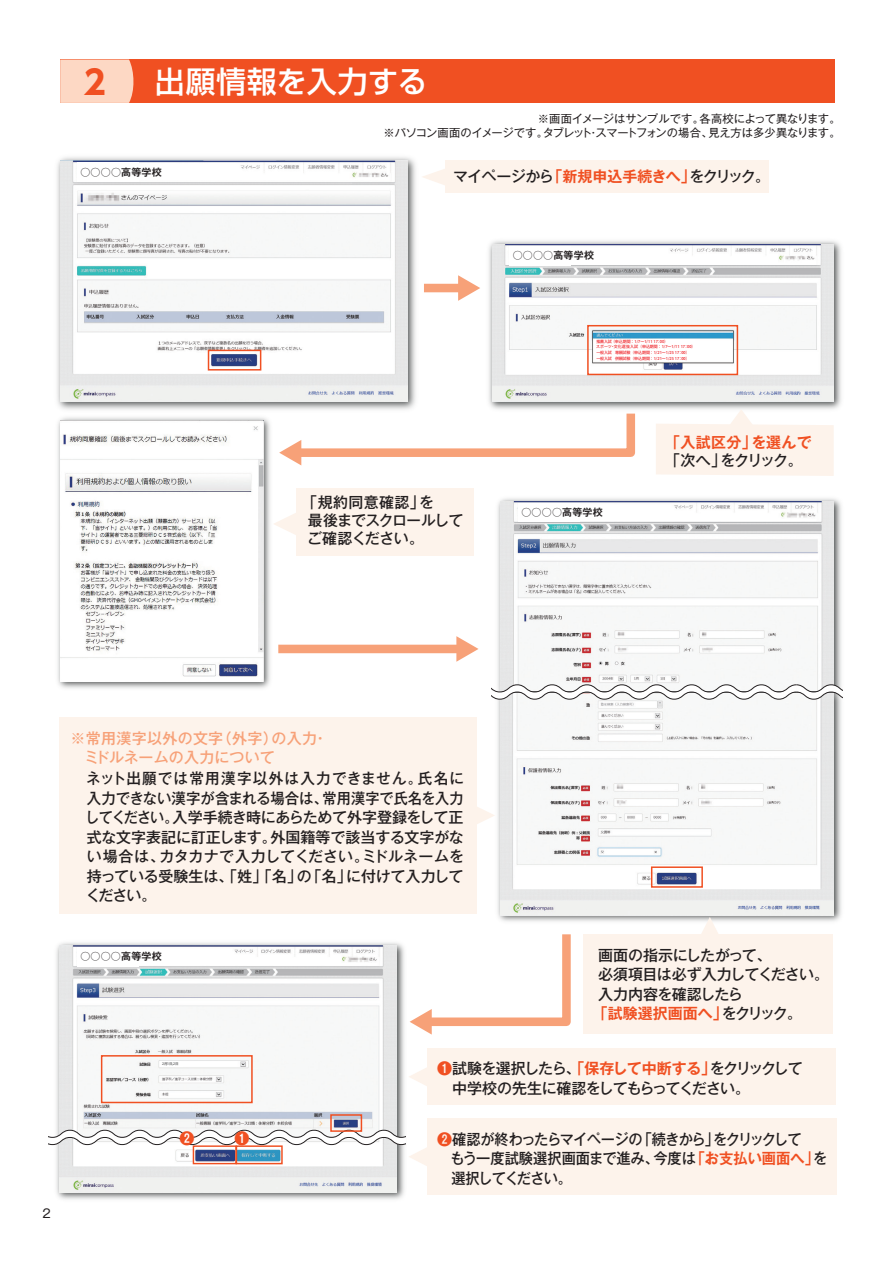
<style>
.page{position:relative;width:893px;height:1263px;background:#fff}
.page>*{position:absolute;margin:0;border:0;box-sizing:border-box;transform-origin:0 0}
.t1{font:700 33px "UD Shin Go NT Pro";color:#f05022}
.t2{font:500 30px "Shin Go Pro";letter-spacing:.02em;color:#fff}
.t3{font:500 15px/19.5px "Gothic MB101 Pro";letter-spacing:-.04em;color:#231f20}
.t4{font:500 15px/19.5px "Gothic MB101 Pro";letter-spacing:-.04em;color:#231f20;scale:.95 1}
.t5{font:500 15px/19.5px "Gothic MB101 Pro";letter-spacing:.02em;color:#f7a178}
.t6{font:500 15px "Gothic MB101 Pro";letter-spacing:-.09em;color:#231f20}
.t7{font:700 15px/18px "Gothic MB101 Pro De";letter-spacing:.025em;color:#f05022}
.t8{font:700 15px "Gothic MB101 Pro De";color:#f05022}
.t9{font:500 15px "Gothic MB101 Pro";letter-spacing:-.015em;color:#231f20}
.t10{font:12px "Gothic MB101 Pro";color:#231f20}
.t11{font:11.25px/14.4px "Gothic MB101 Pro";letter-spacing:-.025em;color:#231f20;text-align:right}
.t12{font:700 9.9px "Gothic MB101 Pro De";letter-spacing:.025em;color:#231f20}
.t13{font:500 3.9px/5.7px "Koz Go Pr 6 N";color:#ee1d23}
.t14{font:500 3.45px "Koz Go Pr 6 N";letter-spacing:-.04em;color:#4b4c4d}
.s1{font-family:"Gothic MB101 Pro De";font-weight:700;color:#f05022}
.s2{font-family:"Gothic MB101 Pro";font-weight:500;color:#231f20}
</style>
<div class="page">
<img style="left:57px;top:417px;width:213px;height:272px">
<img style="left:60px;top:421px;width:203px;height:260px">
<img style="left:57px;top:157px;width:359px;height:253px">
<img style="left:60px;top:160px;width:348px;height:242px">
<div style="left:208px;top:350px;width:53px;height:21px;border:2px solid #f05022"></div>
<div style="left:77px;top:162px;width:62px;height:20px;background:#fff"></div>
<img style="left:489px;top:241px;width:352px;height:169px">
<img style="left:492px;top:244px;width:342px;height:158px">
<div style="left:587px;top:325px;width:151px;height:50px;border:2px solid #f05022"></div>
<div style="left:510px;top:246px;width:61px;height:19px;background:#fff"></div>
<img style="left:497px;top:498px;width:345px;height:424px">
<img style="left:501px;top:502px;width:333px;height:182px">
<img style="left:501px;top:700px;width:333px;height:215px">
<div style="left:651px;top:866px;width:52px;height:22px;border:2px solid #f05022"></div>
<div style="left:518px;top:504px;width:62px;height:18px;background:#fff"></div>
<svg style="left:491px;top:684px;width:352px;height:16px"></svg>
<img style="left:56px;top:942px;width:349px;height:258px">
<img style="left:60px;top:945px;width:337px;height:247px">
<div style="left:101px;top:1055px;width:152px;height:48px;border:2px solid #f05022"></div>
<div style="left:330px;top:1114px;width:32px;height:18px;border:2px solid #f05022"></div>
<div style="left:77px;top:947px;width:62px;height:19px;background:#fff"></div>
<div style="left:160px;top:1061px;width:20px;height:5px;background:#fff"></div>
<div style="left:595px;top:339px;width:100px;height:22px;background:#fff"></div>
<div style="left:427px;top:1118px;width:409px;height:77px;background:#fdf3eb"></div>
<svg style="left:49px;top:1130px;width:378px;height:37px"></svg>
<div style="left:427px;top:1048px;width:409px;height:57px;background:#fdf3eb"></div>
<svg style="left:409px;top:1068px;width:18px;height:18px"></svg>
<div style="left:60px;top:717px;width:417px;height:197px;background:#fdf3eb"></div>
<div style="left:296px;top:488px;width:178px;height:68px;background:#fdf3eb"></div>
<svg style="left:656px;top:409px;width:178px;height:67px"></svg>
<svg style="left:274px;top:513px;width:22px;height:22px"></svg>
<div style="left:445px;top:160px;width:324px;height:32px;background:#fdf3eb"></div>
<svg style="left:422px;top:169px;width:23px;height:16px"></svg>
<svg style="left:279px;top:405px;width:360px;height:60px"></svg>
<div style="left:424px;top:284px;width:38px;height:8px;background:#f7a178"></div>
<svg style="left:458px;top:275px;width:22px;height:26px"></svg>
<div style="left:278px;top:645px;width:182px;height:8px;background:#f7a178"></div>
<svg style="left:456px;top:636px;width:23px;height:26px"></svg>
<div style="left:60px;top:60px;width:774px;height:43px;background:#f05022"></div>
<div style="left:60px;top:60px;width:74px;height:43px;background:#fdd8c4"></div>
<svg style="left:410px;top:934px;width:161px;height:100px"></svg>
<svg style="left:477px;top:807px;width:18px;height:17px"></svg>
<div style="left:584px;top:935px;width:249px;height:99px;background:#fdf3eb"></div>
<svg style="left:699px;top:917px;width:21px;height:18px"></svg>
<div style="left:236px;top:1131px;width:12px;height:13px;background:#fff;border-radius:50%"></div>
<div style="left:181px;top:1131px;width:12px;height:13px;background:#fff;border-radius:50%"></div>
<p class="t1" style="left:84px;top:55px;width:23px">2</p>
<p class="t2" style="left:155px;top:57px;width:274px">出願情報を入力する</p>
<p class="t12" style="left:80px;top:164px;width:83px">○○○○高等学校</p>
<p class="t11" style="left:383px;top:110px;width:459px">※画面イメージはサンプルです。各高校によって異なります。<br>※パソコン画面のイメージです。タブレット・スマートフォンの場合、見え方は多少異なります。</p>
<p class="t6" style="left:453px;top:164px;width:318px">マイページから<span class="s1">「新規申込手続きへ」</span>をクリック。</p>
<p class="t12" style="left:513px;top:247px;width:83px">○○○○高等学校</p>
<p class="t13" style="left:596px;top:339px;width:101px">推薦入試 （申込期間 ： 1/7～1/11 17：00）<br>スポーツ・文化選抜入試 （申込期間 ： 1/7～1/11 17：00）一般入試 専願試験 （申込期間 ： 1/21～1/25 17：00）<br>一般入試 併願試験 （申込期間 ： 1/21～1/25 17：00）</p>
<p class="t3" style="left:307px;top:492px;width:158px;line-height:18px;text-indent:-5px">「規約同意確認」を<br>最後までスクロールしてご確認ください。</p>
<p class="t12" style="left:521px;top:504px;width:83px">○○○○高等学校</p>
<p class="t7" style="left:665px;top:431px;width:148px">「入試区分」を選んで<span class="s2">「次へ」をクリック。</span></p>
<p class="t10" style="left:43px;top:1204px;width:10px">2</p>
<p class="t5" style="left:71px;top:726px;width:259px">※常用漢字以外の文字（外字）の入力・　ミドルネームの入力について</p>
<p class="t3" style="left:85px;top:767px;width:380px;text-align:justify">ネット出願では常用漢字以外は入力できません。氏名に入力できない漢字が含まれる場合は、常用漢字で氏名を入力してください。入学手続き時にあらためて外字登録をして正式な文字表記に訂正します。外国籍等で該当する文字がない場合は、カタカナで入力してください。ミドルネームを持っている受験生は、「姓」「名」の「名」に付けて入力してください。</p>
<p class="t12" style="left:80px;top:948px;width:83px">○○○○高等学校</p>
<p class="t9" style="left:598px;top:942px;width:175px">画面の指示にしたがって、</p>
<p class="t3" style="left:598px;top:963px;width:232px">必須項目は必ず入力してください。</p>
<p class="t3" style="left:598px;top:982px;width:146px">入力内容を確認したら</p>
<p class="t8" style="left:593px;top:1001px;width:211px">「試験選択画面へ」<span class="s2">をクリック。</span></p>
<p class="t14" style="left:162px;top:1062px;width:18px">2月1日,2日</p>
<p class="t8" style="left:179px;top:1125px;width:16px">❷</p>
<p class="t8" style="left:234px;top:1125px;width:16px">❶</p>
<p class="t3" style="left:437px;top:1057px;width:367px"><span class="s1">❶</span>試験を選択したら、<span class="s1">「保存して中断する」</span>をクリックして　中学校の先生に確認をしてもらってください。</p>
<p class="t4" style="left:437px;top:1127px;width:412px"><span class="s1">❷</span>確認が終わったらマイページの「続きから」をクリックして<br>　もう一度試験選択画面まで進み、今度は<span class="s1">「お支払い画面へ」</span>を　選択してください。</p>
</div>
